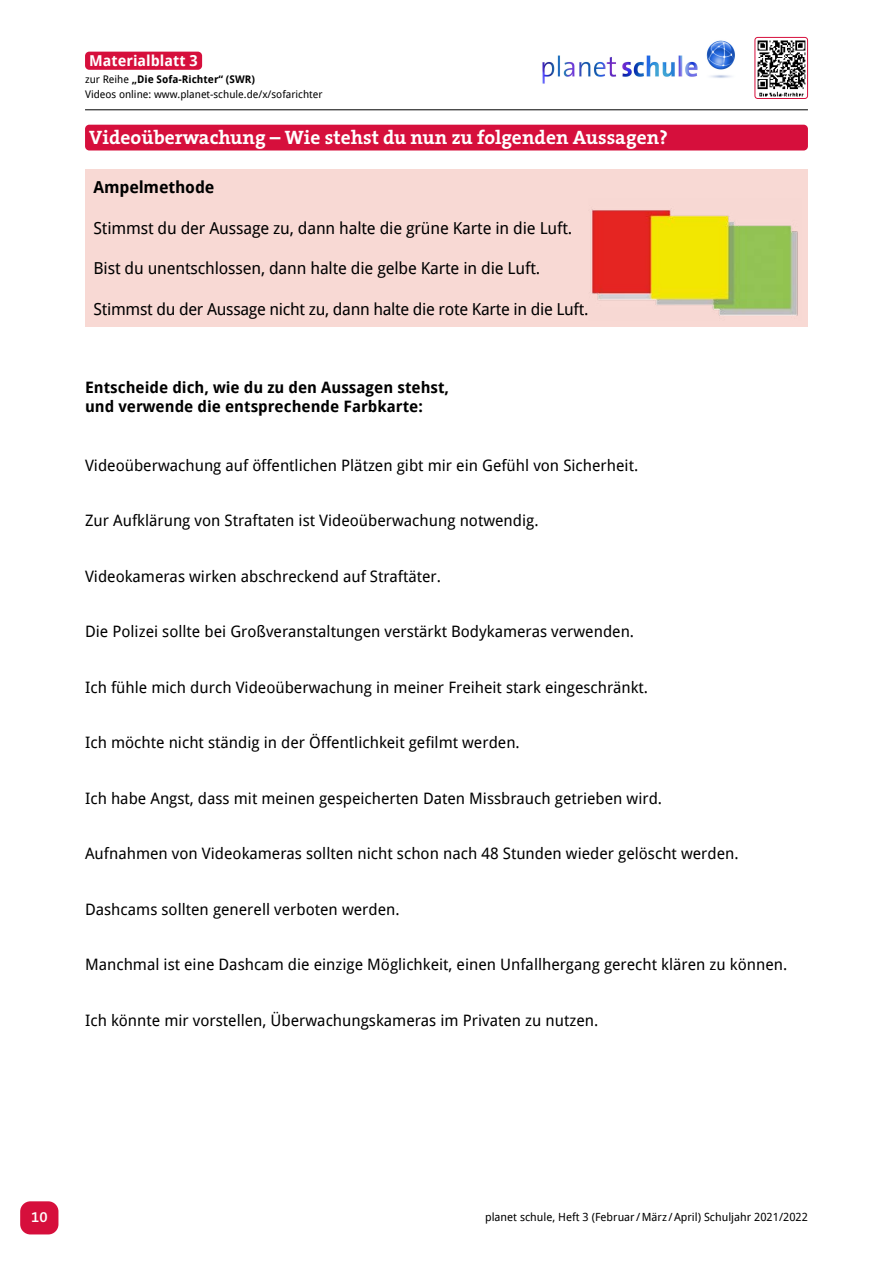
<style>
.page{position:relative;width:893px;height:1263px;background:#fff}
.page>*{position:absolute;margin:0;border:0;box-sizing:border-box;transform-origin:0 0}
.t1{font:700 19.5px "The Serif B7";color:#fff}
.t2{font:16.5px "Droid Sans";letter-spacing:-.01em;color:#000}
.t3{font:700 16.5px "Droid Sans";letter-spacing:-.01em;color:#000}
.t4{font:15.75px "Droid Sans";color:#000}
.t5{font:700 15.75px/19.5px "Droid Sans";color:#000}
.t6{font:700 15px "Droid Sans";color:#fff}
.t7{font:600 15px "The Serif B6";color:#fff}
.t8{font:11.25px "Droid Sans";color:#000}
.t9{font:10.5px/14.2px "Droid Sans";color:#000}
.s1{font-weight:700}
</style>
<div class="page">
<hr style="left:85px;top:109px;width:723px;height:1px;background:#000">
<div style="left:20px;top:1201px;width:38px;height:33px;background:#d60f3c;border-radius:10px"></div>
<div style="left:85px;top:169px;width:723px;height:16px;background:#f8d9d4"></div>
<div style="left:85px;top:172px;width:723px;height:34px;background:#f8d9d4"></div>
<div style="left:85px;top:192px;width:723px;height:34px;background:#f8d9d4"></div>
<div style="left:85px;top:212px;width:723px;height:34px;background:#f8d9d4"></div>
<div style="left:85px;top:233px;width:723px;height:33px;background:#f8d9d4"></div>
<div style="left:85px;top:253px;width:723px;height:34px;background:#f8d9d4"></div>
<div style="left:85px;top:273px;width:723px;height:34px;background:#f8d9d4"></div>
<div style="left:85px;top:293px;width:723px;height:34px;background:#f8d9d4"></div>
<div style="left:85px;top:125px;width:723px;height:25px;background:#d60f3c;border-radius:4px"></div>
<img style="left:592px;top:208px;width:206px;height:108px">
<div style="left:85px;top:52px;width:117px;height:18px;background:#d60f3c;border-radius:4px"></div>
<img style="left:755px;top:37px;width:51px;height:60px">
<div style="left:755px;top:37px;width:53px;height:62px;border:1px solid #d60f3c;border-radius:3px"></div>
<img style="left:542px;top:40px;width:193px;height:44px">
<p class="t6" style="left:89px;top:50px;width:110px">Materialblatt 3</p>
<p class="t9" style="left:85px;top:72px;width:239px">zur Reihe <span class="s1">„Die Sofa-Richter“ (SWR)<br></span>Videos online: www.planet-schule.de/x/sofarichter</p>
<p class="t1" style="left:89px;top:127px;width:580px">Videoüberwachung – Wie stehst du nun zu folgenden Aussagen?</p>
<p class="t3" style="left:94px;top:175px;width:122px">Ampelmethode</p>
<p class="t2" style="left:94px;top:216px;width:480px">Stimmst du der Aussage zu, dann halte die grüne Karte in die Luft.</p>
<p class="t2" style="left:94px;top:257px;width:448px">Bist du unentschlossen, dann halte die gelbe Karte in die Luft.</p>
<p class="t2" style="left:94px;top:297px;width:496px">Stimmst du der Aussage nicht zu, dann halte die rote Karte in die Luft.</p>
<p class="t5" style="left:85px;top:377px;width:366px">Entscheide dich, wie du zu den Aussagen stehst, und verwende die entsprechende Farbkarte:</p>
<p class="t4" style="left:85px;top:454px;width:555px">Videoüberwachung auf öffentlichen Plätzen gibt mir ein Gefühl von Sicherheit.</p>
<p class="t4" style="left:85px;top:510px;width:455px">Zur Aufklärung von Straftaten ist Videoüberwachung notwendig.</p>
<p class="t4" style="left:85px;top:565px;width:358px">Videokameras wirken abschreckend auf Straftäter.</p>
<p class="t4" style="left:85px;top:621px;width:551px">Die Polizei sollte bei Großveranstaltungen verstärkt Bodykameras verwenden.</p>
<p class="t4" style="left:85px;top:676px;width:565px">Ich fühle mich durch Videoüberwachung in meiner Freiheit stark eingeschränkt.</p>
<p class="t4" style="left:85px;top:732px;width:436px">Ich möchte nicht ständig in der Öffentlichkeit gefilmt werden.</p>
<p class="t4" style="left:85px;top:787px;width:579px">Ich habe Angst, dass mit meinen gespeicherten Daten Missbrauch getrieben wird.</p>
<p class="t4" style="left:85px;top:843px;width:655px">Aufnahmen von Videokameras sollten nicht schon nach 48 Stunden wieder gelöscht werden.</p>
<p class="t4" style="left:85px;top:898px;width:316px">Dashcams sollten generell verboten werden.</p>
<p class="t4" style="left:85px;top:954px;width:704px">Manchmal ist eine Dashcam die einzige Möglichkeit, einen Unfallhergang gerecht klären zu können.</p>
<p class="t4" style="left:85px;top:1009px;width:515px">Ich könnte mir vorstellen, Überwachungskameras im Privaten zu nutzen.</p>
<p class="t7" style="left:31px;top:1208px;width:18px">10</p>
<p class="t8" style="left:485px;top:1209px;width:324px">planet schule, Heft 3 (Februar/März /April) Schuljahr 2021/2022</p>
</div>
